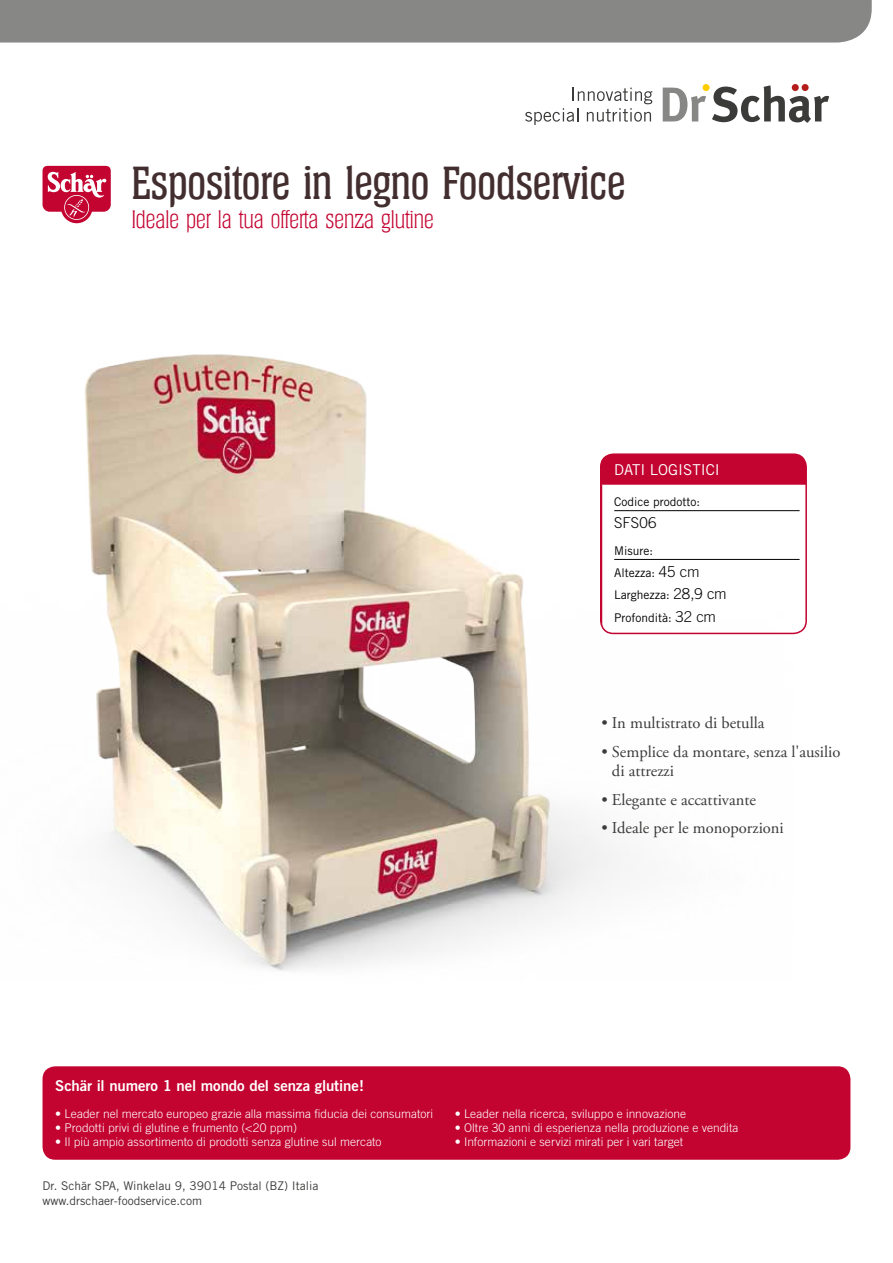
<style>
.page{position:relative;width:893px;height:1263px;background:#fff}
.page>*{position:absolute;margin:0;border:0;box-sizing:border-box;transform-origin:0 0}
.t1{font:500 45px "Helium Serial";color:#422d2f}
.t2{font:300 24.3px "Helium Serial";color:#c30330}
.t3{font:16.5px/19.8px "Adobe Garamond Pro";color:#3b3b3a}
.t4{font:15px "Trade Gothic Bold Two";letter-spacing:-.005em;color:#fff}
.t5{font:15px "Trade Gothic";color:#fff}
.t6{font:300 15px "Trade Gothic";letter-spacing:.005em;color:#000}
.t7{font:300 12px "Trade Gothic";color:#fff}
.t8{font:12px/15px "Trade Gothic";color:#3b3b3a}
.t9{font:12px/22.2px "Trade Gothic";color:#000}
.s1{font-weight:300;font-size:15px}
</style>
<div class="page">
<div style="left:0;top:0;width:872px;height:43px;background:#878786"></div>
<svg style="left:525px;top:88px;width:127px;height:37px"></svg>
<svg style="left:663px;top:88px;width:43px;height:33px"></svg>
<div style="left:703px;top:84px;width:7px;height:7px;background:#fc0;border-radius:50%"></div>
<svg style="left:712px;top:85px;width:117px;height:38px"></svg>
<div style="left:792px;top:84px;width:7px;height:7px;background:#b51d1c;border-radius:50%"></div>
<div style="left:802px;top:84px;width:7px;height:7px;background:#b51d1c;border-radius:50%"></div>
<img style="left:85px;top:354px;width:708px;height:617px">
<div style="left:601px;top:454px;width:205px;height:30px;background:#c30330"></div>
<hr style="left:601px;top:485px;width:1px;height:143px;background:#c30330">
<hr style="left:601px;top:483px;width:205px;height:2px;background:#c30330">
<hr style="left:614px;top:510px;width:186px;height:1px;background:#000">
<hr style="left:614px;top:559px;width:186px;height:1px;background:#000">
<div style="left:600px;top:453px;width:207px;height:181px;border:2px solid #c30330;border-radius:13px"></div>
<svg style="left:43px;top:166px;width:68px;height:57px"></svg>
<div style="left:43px;top:1066px;width:807px;height:94px;background:#c30330;border-radius:13px"></div>
<h1 class="t1" style="left:132px;top:153px;width:495px">Espositore in legno Foodservice</h1>
<h2 class="t2" style="left:132px;top:204px;width:304px">Ideale per la tua offerta senza glutine</h2>
<p class="t5" style="left:614px;top:460px;width:107px">DATI LOGISTICI</p>
<p class="t9" style="left:614px;top:491px;width:87px">Codice prodotto:</p>
<p class="t6" style="left:614px;top:514px;width:44px">SFS06</p>
<p class="t9" style="left:614px;top:539px;width:114px">Misure:<br>Altezza: <span class="s1">45 cm<br></span>Larghezza: <span class="s1">28,9 cm<br></span>Profondità: <span class="s1">32 cm</span></p>
<h3 class="t3" style="left:601px;top:714px;width:165px">• In multistrato di betulla</h3>
<h3 class="t3" style="left:612px;top:742px;width:230px;text-indent:-11px">• Semplice da montare, senza l'ausilio di attrezzi</h3>
<h3 class="t3" style="left:601px;top:790px;width:156px">• Elegante e accattivante</h3>
<h3 class="t3" style="left:601px;top:818px;width:184px">• Ideale per le monoporzioni</h3>
<p class="t4" style="left:55px;top:1076px;width:310px">Schär il numero 1 nel mondo del senza glutine!</p>
<p class="t7" style="left:55px;top:1106px;width:379px">• Leader nel mercato europeo grazie alla massima fiducia dei consumatori</p>
<p class="t7" style="left:55px;top:1120px;width:243px">• Prodotti privi di glutine e frumento (&lt;20 ppm)</p>
<p class="t7" style="left:55px;top:1135px;width:328px">• Il più ampio assortimento di prodotti senza glutine sul mercato</p>
<p class="t8" style="left:43px;top:1178px;width:278px">Dr. Schär SPA, Winkelau 9, 39014 Postal (BZ) Italia www.drschaer-foodservice.com</p>
<p class="t7" style="left:455px;top:1106px;width:233px">• Leader nella ricerca, sviluppo e innovazione</p>
<p class="t7" style="left:455px;top:1120px;width:285px">• Oltre 30 anni di esperienza nella produzione e vendita</p>
<p class="t7" style="left:455px;top:1135px;width:230px">• Informazioni e servizi mirati per i vari target</p>
</div>
